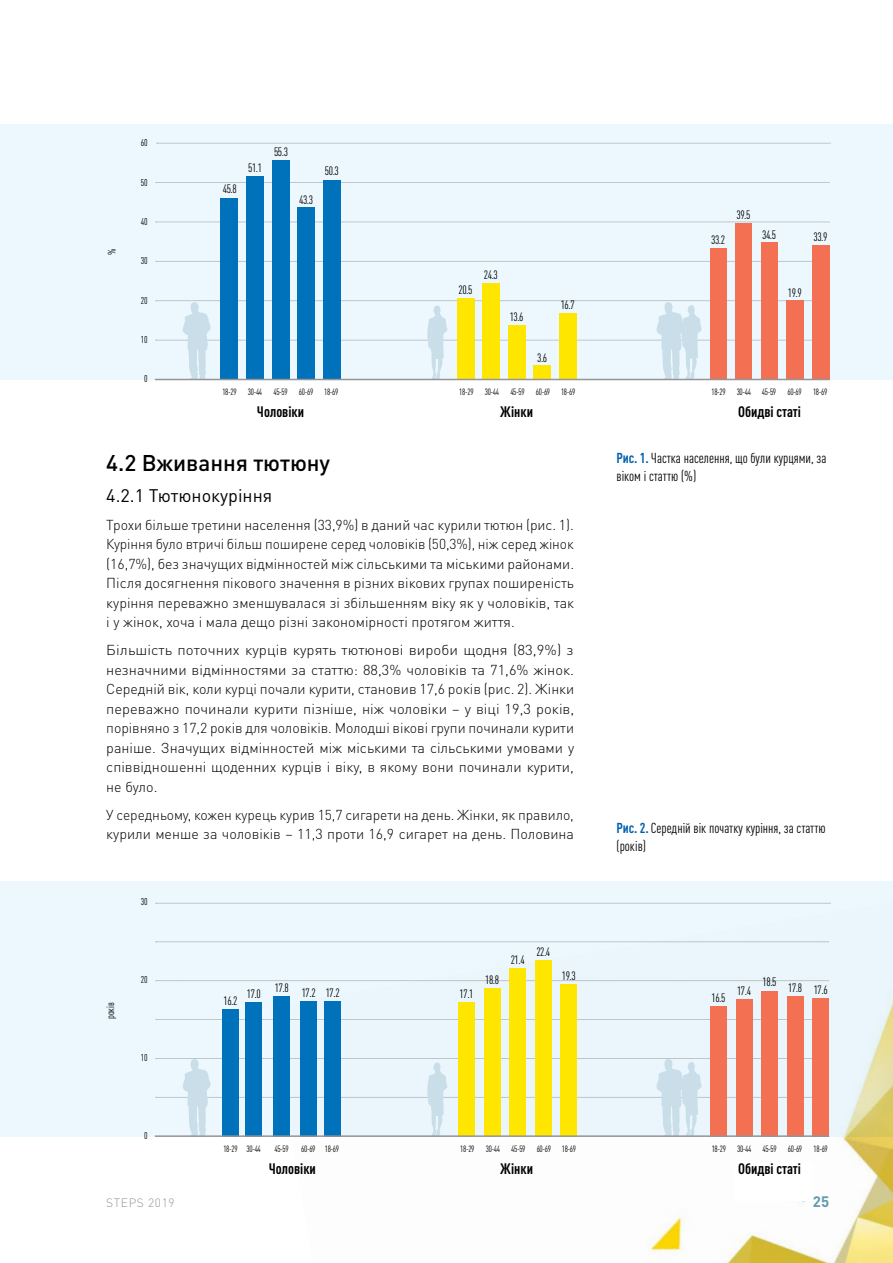
<style>
.page{position:relative;width:893px;height:1263px;background:#fff}
.page>*{position:absolute;margin:0;border:0;box-sizing:border-box;transform-origin:0 0}
.t1{font:500 22.5px "DIN Pro";color:#000}
.t2{font:18px "DIN Pro";color:#000}
.t3{font:700 condensed 15px "DIN Pro";color:#000}
.t4{font:700 15px "DIN Pro";color:#5f9baf}
.t5{font:300 14.25px/19.5px "DIN Pro";color:#000;text-align:justify}
.t6{font:300 14.25px/19.5px "DIN Pro";color:#000;text-align:justify;scale:1.05 1}
.t7{font:condensed 14.25px/18px "DIN Pro";color:#000}
.t8{font:condensed 12px "DIN Pro";letter-spacing:-.04em;color:#000}
.t9{font:300 12px "DIN Pro";letter-spacing:.05em;color:#939598}
.t10{font:condensed 10.5px "DIN Pro";color:#000}
.t11{font:condensed 9.75px "DIN Pro";letter-spacing:-.02em;color:#000}
.t12{font:condensed 9px "DIN Pro";letter-spacing:-.04em;color:#000}
.s1{font-weight:700;color:#0061af}
</style>
<div class="page">
<img style="left:647px;top:1137px;width:246px;height:126px">
<div style="left:0;top:881px;width:893px;height:256px;background:#ecf8fe"></div>
<svg style="left:156px;top:1019px;width:656px;height:1px"></svg>
<svg style="left:156px;top:980px;width:673px;height:1px"></svg>
<svg style="left:156px;top:941px;width:673px;height:1px"></svg>
<svg style="left:156px;top:903px;width:675px;height:1px"></svg>
<svg style="left:156px;top:1058px;width:656px;height:77px"></svg>
<div style="left:458px;top:1002px;width:17px;height:135px;background:#ffe600"></div>
<div style="left:484px;top:988px;width:17px;height:149px;background:#ffe600"></div>
<div style="left:509px;top:968px;width:17px;height:169px;background:#ffe600"></div>
<div style="left:535px;top:960px;width:17px;height:177px;background:#ffe600"></div>
<div style="left:560px;top:984px;width:17px;height:153px;background:#ffe600"></div>
<div style="left:222px;top:1009px;width:17px;height:128px;background:#0072bc"></div>
<div style="left:245px;top:1002px;width:17px;height:135px;background:#0072bc"></div>
<div style="left:273px;top:996px;width:17px;height:141px;background:#0072bc"></div>
<div style="left:300px;top:1001px;width:17px;height:136px;background:#0072bc"></div>
<div style="left:324px;top:1001px;width:17px;height:136px;background:#0072bc"></div>
<div style="left:812px;top:998px;width:17px;height:139px;background:#f37053"></div>
<div style="left:787px;top:996px;width:17px;height:141px;background:#f37053"></div>
<div style="left:761px;top:991px;width:17px;height:146px;background:#f37053"></div>
<div style="left:736px;top:999px;width:16px;height:138px;background:#f37053"></div>
<div style="left:710px;top:1006px;width:17px;height:131px;background:#f37053"></div>
<hr style="left:156px;top:1135px;width:672px;height:2px;background:#939598">
<div style="left:0;top:124px;width:893px;height:256px;background:#ecf8fe"></div>
<svg style="left:156px;top:261px;width:674px;height:1px"></svg>
<svg style="left:156px;top:222px;width:674px;height:1px"></svg>
<svg style="left:156px;top:182px;width:674px;height:1px"></svg>
<svg style="left:156px;top:300px;width:674px;height:80px"></svg>
<svg style="left:157px;top:143px;width:674px;height:1px"></svg>
<div style="left:323px;top:180px;width:17px;height:200px;background:#0072bc"></div>
<div style="left:559px;top:313px;width:17px;height:67px;background:#ffe600"></div>
<div style="left:534px;top:365px;width:17px;height:15px;background:#ffe600"></div>
<div style="left:508px;top:326px;width:17px;height:54px;background:#ffe600"></div>
<div style="left:483px;top:283px;width:17px;height:97px;background:#ffe600"></div>
<div style="left:457px;top:298px;width:17px;height:82px;background:#ffe600"></div>
<div style="left:812px;top:245px;width:17px;height:135px;background:#f37053"></div>
<div style="left:786px;top:301px;width:17px;height:79px;background:#f37053"></div>
<div style="left:761px;top:243px;width:17px;height:137px;background:#f37053"></div>
<div style="left:735px;top:223px;width:17px;height:157px;background:#f37053"></div>
<div style="left:710px;top:248px;width:17px;height:132px;background:#f37053"></div>
<div style="left:298px;top:208px;width:17px;height:172px;background:#0072bc"></div>
<div style="left:272px;top:160px;width:17px;height:220px;background:#0072bc"></div>
<div style="left:246px;top:177px;width:18px;height:203px;background:#0072bc"></div>
<div style="left:221px;top:198px;width:17px;height:182px;background:#0072bc"></div>
<hr style="left:156px;top:379px;width:672px;height:1px;background:#939598">
<div style="left:736px;top:1162px;width:76px;height:39px;background:#fff"></div>
<p class="t10" style="left:104px;top:255px;width:8px;rotate:-90deg">%</p>
<p class="t11" style="left:141px;top:136px;width:8px">60</p>
<p class="t11" style="left:141px;top:175px;width:8px">50</p>
<p class="t11" style="left:141px;top:215px;width:8px">40</p>
<p class="t11" style="left:141px;top:254px;width:8px">30</p>
<p class="t11" style="left:141px;top:293px;width:8px">20</p>
<p class="t11" style="left:141px;top:333px;width:8px">10</p>
<p class="t11" style="left:144px;top:372px;width:5px">0</p>
<p class="t8" style="left:223px;top:180px;width:15px">45.8</p>
<p class="t8" style="left:248px;top:159px;width:15px">51.1</p>
<p class="t8" style="left:274px;top:143px;width:15px">55.3</p>
<p class="t8" style="left:299px;top:191px;width:15px">43.3</p>
<p class="t8" style="left:325px;top:163px;width:15px">50.3</p>
<p class="t8" style="left:458px;top:281px;width:15px">20.5</p>
<p class="t8" style="left:484px;top:266px;width:15px">24.3</p>
<p class="t8" style="left:510px;top:308px;width:15px">13.6</p>
<p class="t8" style="left:561px;top:296px;width:15px">16.7</p>
<p class="t8" style="left:711px;top:231px;width:15px">33.2</p>
<p class="t8" style="left:737px;top:206px;width:15px">39.5</p>
<p class="t8" style="left:762px;top:226px;width:15px">34.5</p>
<p class="t8" style="left:813px;top:228px;width:15px">33.9</p>
<p class="t8" style="left:788px;top:284px;width:15px">19.9</p>
<p class="t12" style="left:222px;top:385px;width:16px">18-29</p>
<p class="t12" style="left:248px;top:385px;width:16px">30-44</p>
<p class="t12" style="left:273px;top:385px;width:16px">45-59</p>
<p class="t12" style="left:299px;top:385px;width:16px">60-69</p>
<p class="t12" style="left:324px;top:385px;width:16px">18-69</p>
<p class="t12" style="left:459px;top:385px;width:16px">18-29</p>
<p class="t12" style="left:485px;top:385px;width:16px">30-44</p>
<p class="t12" style="left:510px;top:385px;width:16px">45-59</p>
<p class="t8" style="left:537px;top:349px;width:12px">3.6</p>
<p class="t12" style="left:536px;top:385px;width:16px">60-69</p>
<p class="t12" style="left:561px;top:385px;width:16px">18-69</p>
<p class="t12" style="left:711px;top:385px;width:16px">18-29</p>
<p class="t12" style="left:737px;top:385px;width:16px">30-44</p>
<p class="t12" style="left:762px;top:385px;width:16px">45-59</p>
<p class="t12" style="left:787px;top:385px;width:16px">60-69</p>
<p class="t3" style="left:257px;top:400px;width:49px">Чоловіки</p>
<p class="t3" style="left:500px;top:400px;width:34px">Жінки</p>
<p class="t3" style="left:738px;top:400px;width:64px">Обидві статі</p>
<p class="t12" style="left:813px;top:385px;width:16px">18-69</p>
<h1 class="t1" style="left:106px;top:444px;width:225px">4.2 Вживання тютюну</h1>
<p class="t2" style="left:106px;top:481px;width:167px">4.2.1 Тютюнокуріння</p>
<p class="t5" style="left:106px;top:513px;width:469px">Трохи більше третини населення (33,9%) в даний час курили тютюн (рис. 1).<br>Куріння було втричі більш поширене серед чоловіків (50,3%), ніж серед жінок (16,7%), без значущих відмінностей між сільськими та міськими районами.<br>Після досягнення пікового значення в різних вікових групах поширеність куріння переважно зменшувалася зі збільшенням віку як у чоловіків, так і у жінок, хоча і мала дещо різні закономірності протягом життя.</p>
<p class="t6" style="left:106px;top:639px;width:447px">Більшість поточних курців курять тютюнові вироби щодня (83,9%) з незначними відмінностями за статтю: 88,3% чоловіків та 71,6% жінок.<br>Середній вік, коли курці почали курити, становив 17,6 років (рис. 2). Жінки переважно починали курити пізніше, ніж чоловіки – у віці 19,3 років, порівняно з 17,2 років для чоловіків. Молодші вікові групи починали курити раніше. Значущих відмінностей між міськими та сільськими умовами у співвідношенні щоденних курців і віку, в якому вони починали курити, не було.</p>
<p class="t5" style="left:106px;top:803px;width:469px">У середньому, кожен курець курив 15,7 сигарети на день. Жінки, як правило, курили менше за чоловіків – 11,3 проти 16,9 сигарет на день. Половина</p>
<p class="t7" style="left:617px;top:448px;width:211px"><span class="s1">Рис. 1.</span> Частка населення, що були курцями, за віком і статтю (%)</p>
<p class="t7" style="left:617px;top:818px;width:211px"><span class="s1">Рис. 2.</span> Середній вік початку куріння, за статтю (років)</p>
<p class="t11" style="left:141px;top:895px;width:8px">30</p>
<p class="t8" style="left:511px;top:951px;width:15px">21.4</p>
<p class="t8" style="left:536px;top:943px;width:15px">22.4</p>
<p class="t10" style="left:103px;top:1019px;width:18px;rotate:-90deg">років</p>
<p class="t11" style="left:141px;top:973px;width:8px">20</p>
<p class="t8" style="left:224px;top:992px;width:15px">16.2</p>
<p class="t8" style="left:247px;top:985px;width:15px">17.0</p>
<p class="t8" style="left:275px;top:979px;width:15px">17.8</p>
<p class="t8" style="left:302px;top:984px;width:15px">17.2</p>
<p class="t8" style="left:326px;top:984px;width:15px">17.2</p>
<p class="t8" style="left:460px;top:985px;width:15px">17.1</p>
<p class="t8" style="left:485px;top:971px;width:15px">18.8</p>
<p class="t8" style="left:562px;top:967px;width:15px">19.3</p>
<p class="t8" style="left:711px;top:989px;width:15px">16.5</p>
<p class="t8" style="left:737px;top:982px;width:15px">17.4</p>
<p class="t8" style="left:763px;top:973px;width:15px">18.5</p>
<p class="t8" style="left:788px;top:979px;width:15px">17.8</p>
<p class="t8" style="left:814px;top:981px;width:15px">17.6</p>
<p class="t11" style="left:141px;top:1051px;width:8px">10</p>
<p class="t11" style="left:144px;top:1129px;width:5px">0</p>
<p class="t12" style="left:223px;top:1142px;width:16px">18-29</p>
<p class="t12" style="left:247px;top:1142px;width:16px">30-44</p>
<p class="t12" style="left:274px;top:1142px;width:16px">45-59</p>
<p class="t12" style="left:301px;top:1142px;width:16px">60-69</p>
<p class="t12" style="left:325px;top:1142px;width:16px">18-69</p>
<p class="t12" style="left:460px;top:1142px;width:16px">18-29</p>
<p class="t12" style="left:486px;top:1142px;width:16px">30-44</p>
<p class="t12" style="left:511px;top:1142px;width:16px">45-59</p>
<p class="t12" style="left:537px;top:1142px;width:16px">60-69</p>
<p class="t12" style="left:562px;top:1142px;width:16px">18-69</p>
<p class="t12" style="left:712px;top:1142px;width:16px">18-29</p>
<p class="t12" style="left:737px;top:1142px;width:16px">30-44</p>
<p class="t12" style="left:762px;top:1142px;width:16px">45-59</p>
<p class="t12" style="left:788px;top:1142px;width:16px">60-69</p>
<p class="t12" style="left:814px;top:1142px;width:16px">18-69</p>
<p class="t3" style="left:269px;top:1157px;width:49px">Чоловіки</p>
<p class="t3" style="left:500px;top:1157px;width:34px">Жінки</p>
<p class="t3" style="left:738px;top:1157px;width:64px">Обидві статі</p>
<p class="t9" style="left:106px;top:1193px;width:70px">STEPS 2019</p>
<p class="t4" style="left:813px;top:1189px;width:18px">25</p>
</div>
